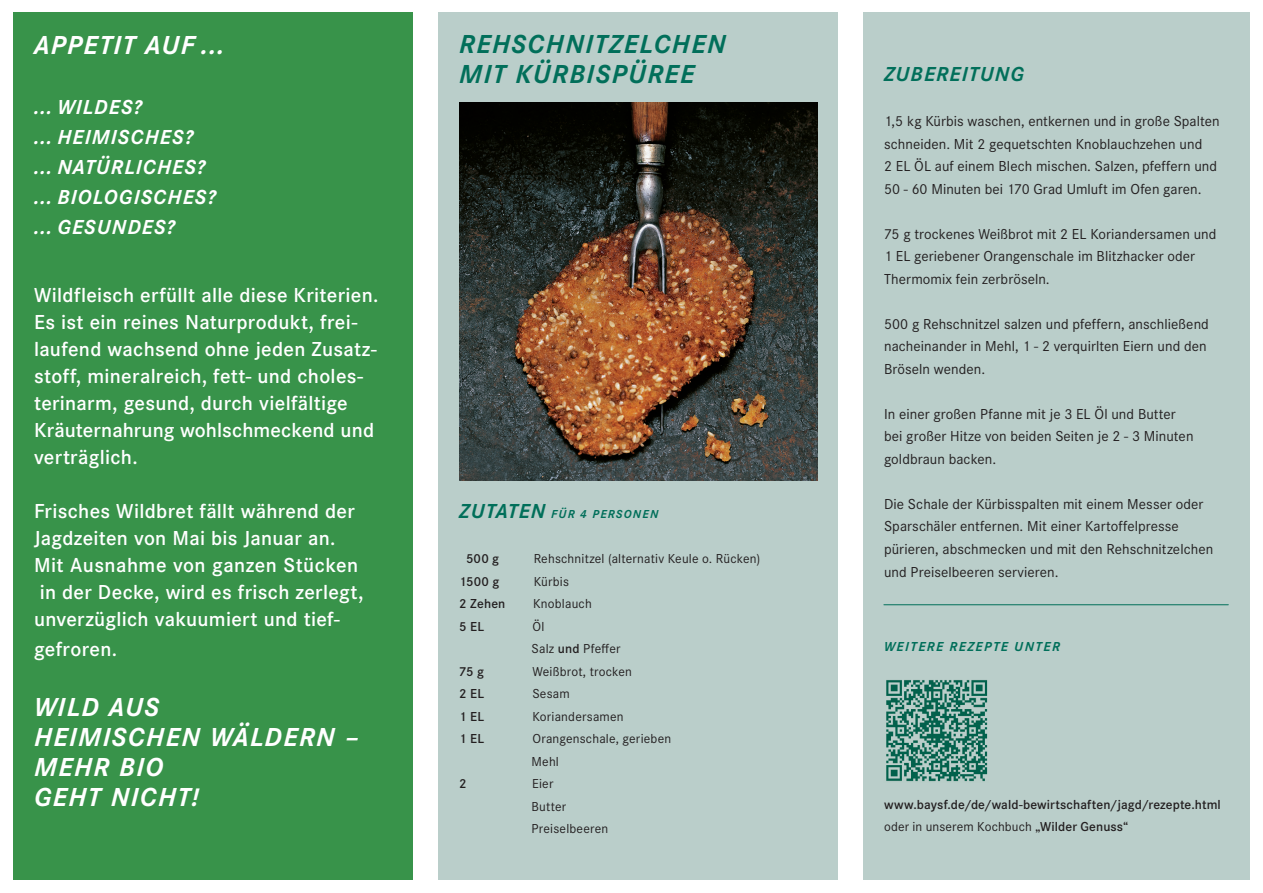
<style>
.page{position:relative;width:1263px;height:893px;background:#fff}
.page>*{position:absolute;margin:0;border:0;box-sizing:border-box;transform-origin:0 0}
.t1{font:italic 700 27px/30px "Corporate S";letter-spacing:.05em;color:#fff}
.t2{font:italic 700 27px/30px "Corporate S";letter-spacing:.055em;color:#016f5a}
.t3{font:600 21px/27px "Corporate S";letter-spacing:.015em;color:#fff}
.t4{font:italic 700 21px/30px "Corporate S";letter-spacing:.055em;color:#fff}
.t5{font:italic 700 21px "Corporate S";letter-spacing:.05em;color:#016f5a}
.t6{font:15px/22.5px "Corporate S";letter-spacing:.005em;color:#231f20}
.t7{font:13.5px/22.5px "Corporate S";letter-spacing:.015em;color:#231f20}
.t8{font:600 13.5px/22.5px "Corporate S";letter-spacing:.01em;color:#231f20}
.t9{font:italic 700 13.5px "Corporate S";letter-spacing:.11em;color:#016f5a}
.t10{font:italic 700 12px "Corporate S";letter-spacing:.11em;color:#016f5a}
.s1{font-size:21px}
.s2{font-weight:600}
.s3{font-weight:400}
</style>
<div class="page">
<div style="left:13px;top:13px;width:399px;height:867px;background:#38934a"></div>
<div style="left:863px;top:13px;width:387px;height:867px;background:#baceca"></div>
<div style="left:438px;top:13px;width:400px;height:867px;background:#baceca"></div>
<img style="left:459px;top:103px;width:358px;height:377px">
<hr style="left:884px;top:604px;width:344px;height:1px;background:#016f5a">
<img style="left:886px;top:680px;width:102px;height:102px">
<h1 class="t1" style="left:34px;top:30px;width:192px">APPETIT AUF ...</h1>
<h2 class="t4" style="left:34px;top:92px;width:183px">... WILDES?<br>... HEIMISCHES? ... NATÜRLICHES? ... BIOLOGISCHES? ... GESUNDES?</h2>
<p class="t3" style="left:34px;top:281px;width:346px">Wildfleisch erfüllt alle diese Kriterien.<br>Es ist ein reines Naturprodukt, frei&shy;laufend wachsend ohne jeden Zusatz&shy;stoff, mineralreich, fett- und choles&shy;terinarm, gesund, durch vielfältige Kräuternahrung wohlschmeckend und verträglich.</p>
<h2 class="t3" style="left:34px;top:497px;width:331px">Frisches Wildbret fällt während der Jagdzeiten von Mai bis Januar an.<br>Mit Ausnahme von ganzen Stücken in der Decke, wird es frisch zerlegt, unverzüglich vakuumiert und tief-</h2>
<h2 class="t3" style="left:34px;top:635px;width:85px">gefroren.</h2>
<h1 class="t1" style="left:34px;top:692px;width:327px">WILD AUS<br>HEIMISCHEN WÄLDERN –<br>MEHR BIO<br>GEHT NICHT!</h1>
<h1 class="t2" style="left:459px;top:29px;width:268px">REHSCHNITZELCHEN<br>MIT KÜRBISPÜREE</h1>
<p class="t10" style="left:459px;top:507px;width:201px"><span class="s1">ZUTATEN</span> FÜR 4 PERSONEN</p>
<p class="t8" style="left:466px;top:547px;width:35px">500 g</p>
<p class="t7" style="left:534px;top:547px;width:228px">Rehschnitzel (alternativ Keule o. Rücken)</p>
<p class="t8" style="left:459px;top:570px;width:41px">1500 g</p>
<p class="t7" style="left:534px;top:569px;width:37px">Kürbis</p>
<p class="t8" style="left:459px;top:592px;width:48px">2 Zehen</p>
<p class="t7" style="left:533px;top:592px;width:60px">Knoblauch</p>
<p class="t8" style="left:459px;top:615px;width:26px">5 EL</p>
<p class="t7" style="left:532px;top:614px;width:91px">Öl<br>Salz <span class="s2">und</span> Pfeffer</p>
<p class="t8" style="left:459px;top:660px;width:26px">75 g</p>
<p class="t7" style="left:532px;top:659px;width:101px">Weißbrot, trocken</p>
<p class="t8" style="left:459px;top:682px;width:26px">2 EL</p>
<p class="t7" style="left:532px;top:682px;width:39px">Sesam</p>
<p class="t8" style="left:459px;top:705px;width:26px">1 EL</p>
<p class="t7" style="left:532px;top:704px;width:93px">Koriandersamen</p>
<p class="t8" style="left:459px;top:727px;width:26px">1 EL</p>
<p class="t7" style="left:532px;top:727px;width:141px">Orangenschale, gerieben<br>Mehl</p>
<p class="t8" style="left:459px;top:772px;width:9px">2</p>
<p class="t7" style="left:532px;top:772px;width:78px">Eier<br>Butter<br>Preiselbeeren</p>
<h2 class="t5" style="left:884px;top:62px;width:141px">ZUBEREITUNG</h2>
<p class="t6" style="left:884px;top:110px;width:337px">1,5 kg Kürbis waschen, entkernen und in große Spalten schneiden. Mit 2 gequetschten Knoblauchzehen und<br>2 EL ÖL auf einem Blech mischen. Salzen, pfeffern und 50 - 60 Minuten bei 170 Grad Umluft im Ofen garen.</p>
<p class="t6" style="left:884px;top:222px;width:334px">75 g trockenes Weißbrot mit 2 EL Koriandersamen und<br>1 EL geriebener Orangenschale im Blitzhacker oder<br>Thermomix fein zerbröseln.</p>
<p class="t6" style="left:884px;top:312px;width:326px">500 g Rehschnitzel salzen und pfeffern, anschließend nacheinander in Mehl, 1 - 2 verquirlten Eiern und den<br>Bröseln wenden.</p>
<p class="t6" style="left:884px;top:402px;width:311px">In einer großen Pfanne mit je 3 EL Öl und Butter bei großer Hitze von beiden Seiten je 2 - 3 Minuten goldbraun backen.</p>
<p class="t6" style="left:884px;top:492px;width:331px">Die Schale der Kürbisspalten mit einem Messer oder Sparschäler entfernen. Mit einer Kartoffelpresse pürieren, abschmecken und mit den Rehschnitzelchen und Preiselbeeren servieren.</p>
<p class="t9" style="left:884px;top:639px;width:177px">WEITERE REZEPTE UNTER</p>
<p class="t8" style="left:884px;top:793px;width:338px">www.baysf.de/de/wald-bewirtschaften/jagd/rezepte.html <span class="s3">oder in unserem Kochbuch</span> „Wilder Genuss“</p>
</div>
